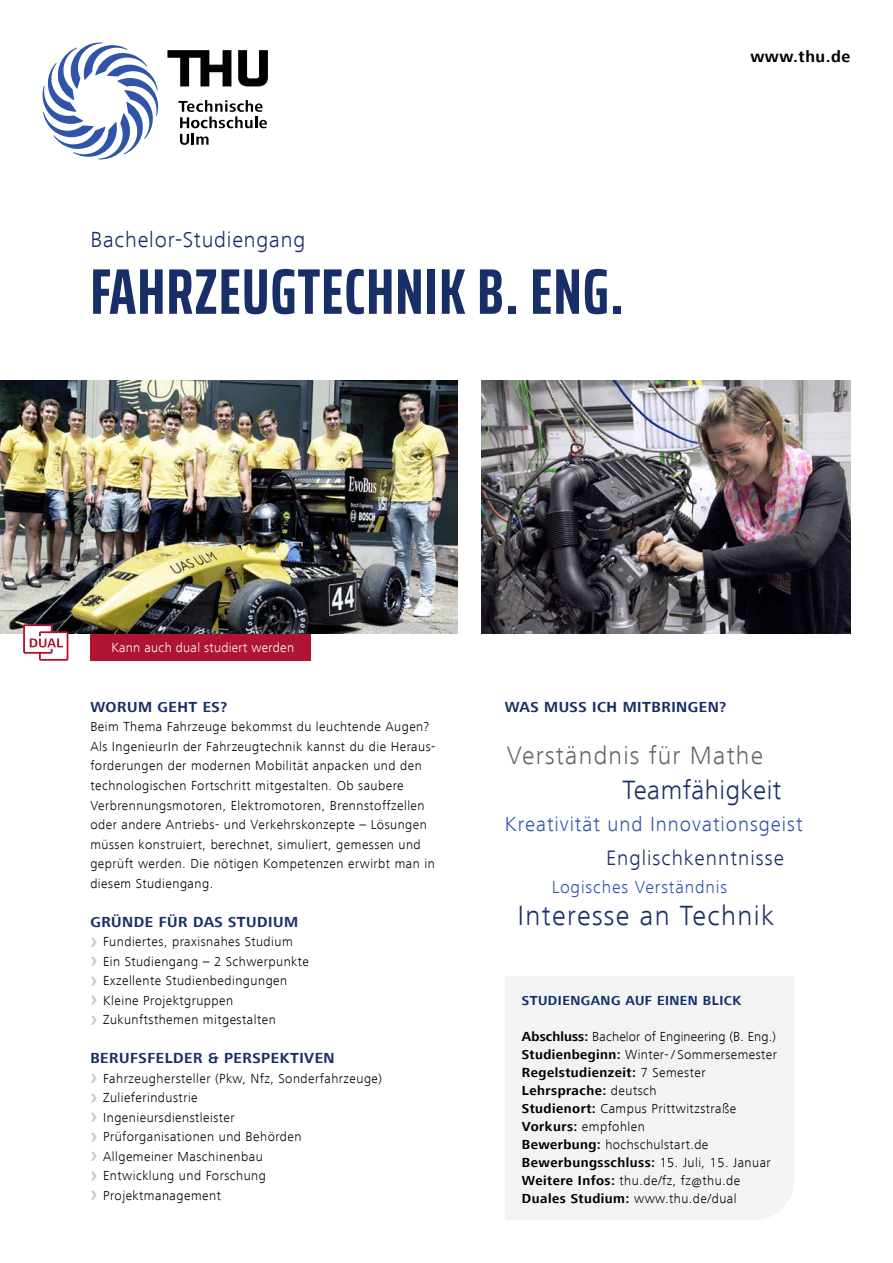
<style>
.page{position:relative;width:893px;height:1263px;background:#fff}
.page>*{position:absolute;margin:0;border:0;box-sizing:border-box;transform-origin:0 0}
.Absatzformat_1{font:700 extra-condensed 64.5px "Saira";letter-spacing:.015em;color:#182e66}
.t1{font:300 28.5px "Frutiger Next LT";letter-spacing:.045em;color:#182e66}
.Seitenüberschrift_Qu{font:300 27.3px "Frutiger Next LT";letter-spacing:.015em;color:#182e66}
.t2{font:300 25.95px "Frutiger Next LT";letter-spacing:.045em;color:#62676e}
.Headline_light{font:300 22.5px "Frutiger Next LT";letter-spacing:.035em;color:#182e66}
.t3{font:300 21.45px "Frutiger Next LT";letter-spacing:.045em;color:#182e66}
.t4{font:300 21px "Frutiger Next LT";letter-spacing:.045em;color:#3054a7}
.t5{font:300 18.15px "Frutiger Next LT";letter-spacing:.045em;color:#3054a7}
.t6{font:700 16.5px "Frutiger Next LT";letter-spacing:.035em;color:#000}
.Subhead{font:700 15px "Frutiger Next LT";letter-spacing:.035em;color:#182e66}
.Fließtext{font:300 13.5px/19.5px "Frutiger Next LT";letter-spacing:.035em;color:#000}
.Fließtext_Kasten{font:300 13.5px/18px "Frutiger Next LT";letter-spacing:.03em;color:#000}
.Studienfeld_Störer{font:300 13.5px "Frutiger Next LT";letter-spacing:.02em;color:#fff}
.Headline_Kasten{font:700 13.5px "Frutiger Next LT";letter-spacing:.035em;color:#123069}
.s1{font-weight:700;font-size:22.5px;color:#c8cacc}
.s2{font-weight:700}
</style>
<div class="page">
<img style="left:0;top:380px;width:457px;height:254px">
<img style="left:481px;top:380px;width:369px;height:254px">
<div style="left:90px;top:634px;width:221px;height:27px;background:#af1532"></div>
<svg style="left:23px;top:624px;width:45px;height:37px"></svg>
<svg style="left:43px;top:43px;width:116px;height:116px"></svg>
<svg style="left:167px;top:50px;width:101px;height:36px"></svg>
<svg style="left:178px;top:100px;width:89px;height:45px"></svg>
<div style="left:505px;top:976px;width:289px;height:243px;background:#f2f3f5"></div>
<p class="Headline_light" style="left:90px;top:227px;width:216px">Bachelor-Studiengang</p>
<p class="Absatzformat_1" style="left:90px;top:242px;width:535px">FAHRZEUGTECHNIK B. ENG.</p>
<p class="t6" style="left:750px;top:47px;width:102px">www.thu.de</p>
<p class="Studienfeld_Störer" style="left:112px;top:640px;width:184px">Kann auch dual studiert werden</p>
<p class="Subhead" style="left:90px;top:699px;width:138px">WORUM GEHT ES?</p>
<p class="Subhead" style="left:505px;top:699px;width:223px">WAS MUSS ICH MITBRINGEN?</p>
<p class="Fließtext" style="left:90px;top:717px;width:347px">Beim Thema Fahrzeuge bekommst du leuchtende Augen?<br>Als IngenieurIn der Fahrzeugtechnik kannst du die Heraus&shy;forderungen der modernen Mobilität anpacken und den technologischen Fortschritt mitgestalten. Ob saubere Verbrennungsmotoren, Elektromotoren, Brennstoffzellen oder andere Antriebs- und Verkehrskonzepte – Lösungen müssen konstruiert, berechnet, simuliert, gemessen und geprüft werden. Die nötigen Kompetenzen erwirbt man in diesem Studiengang.</p>
<p class="Subhead" style="left:90px;top:913px;width:209px">GRÜNDE FÜR DAS STUDIUM</p>
<p class="Fließtext" style="left:90px;top:932px;width:204px"><span class="s1">›</span> Fundiertes, praxisnahes Studium</p>
<p class="Fließtext" style="left:90px;top:951px;width:220px"><span class="s1">›</span> Ein Studiengang – 2 Schwerpunkte</p>
<p class="Fließtext" style="left:90px;top:971px;width:198px"><span class="s1">›</span> Exzellente Studienbedingungen</p>
<p class="Fließtext" style="left:90px;top:990px;width:144px"><span class="s1">›</span> Kleine Projektgruppen</p>
<p class="Fließtext" style="left:90px;top:1010px;width:187px"><span class="s1">›</span> Zukunftsthemen mitgestalten</p>
<p class="Subhead" style="left:90px;top:1050px;width:246px">BERUFSFELDER &amp; PERSPEKTIVEN</p>
<p class="Fließtext" style="left:90px;top:1068px;width:293px"><span class="s1">›</span> Fahrzeughersteller (Pkw, Nfz, Sonderfahrzeuge)</p>
<p class="Fließtext" style="left:90px;top:1088px;width:109px"><span class="s1">›</span> Zulieferindustrie</p>
<p class="Fließtext" style="left:90px;top:1107px;width:146px"><span class="s1">›</span> Ingenieursdienstleister</p>
<p class="Fließtext" style="left:90px;top:1127px;width:213px"><span class="s1">›</span> Prüforganisationen und Behörden</p>
<p class="Fließtext" style="left:90px;top:1146px;width:174px"><span class="s1">›</span> Allgemeiner Maschinenbau</p>
<p class="Fließtext" style="left:90px;top:1166px;width:177px"><span class="s1">›</span> Entwicklung und Forschung</p>
<p class="Fließtext" style="left:90px;top:1185px;width:132px"><span class="s1">›</span> Projektmanagement</p>
<p class="t2" style="left:507px;top:741px;width:258px">Verständnis für Mathe</p>
<p class="Seitenüberschrift_Qu" style="left:622px;top:774px;width:160px">Teamfähigkeit</p>
<p class="t4" style="left:505px;top:813px;width:299px">Kreativität und Innovationsgeist</p>
<p class="t3" style="left:606px;top:846px;width:179px">Englischkenntnisse</p>
<p class="t5" style="left:552px;top:876px;width:177px">Logisches Verständnis</p>
<p class="t1" style="left:518px;top:900px;width:258px">Interesse an Technik</p>
<p class="Headline_Kasten" style="left:522px;top:992px;width:221px">STUDIENGANG AUF EINEN BLICK</p>
<p class="Fließtext_Kasten" style="left:522px;top:1027px;width:257px"><span class="s2">Abschluss:</span> Bachelor of Engineering (B. Eng.)<br><span class="s2">Studienbeginn:</span> Winter- / Sommersemester <span class="s2">Regelstudienzeit:</span> 7 Semester <span class="s2">Lehrsprache:</span> deutsch<br><span class="s2">Studienort:</span> Campus Prittwitzstraße <span class="s2">Vorkurs:</span> empfohlen<br><span class="s2">Bewerbung:</span> hochschulstart.de <span class="s2">Bewerbungsschluss:</span> 15. Juli, 15. Januar <span class="s2">Weitere Infos:</span> thu.de/fz, fz@thu.de <span class="s2">Duales Studium:</span> www.thu.de/dual</p>
</div>
